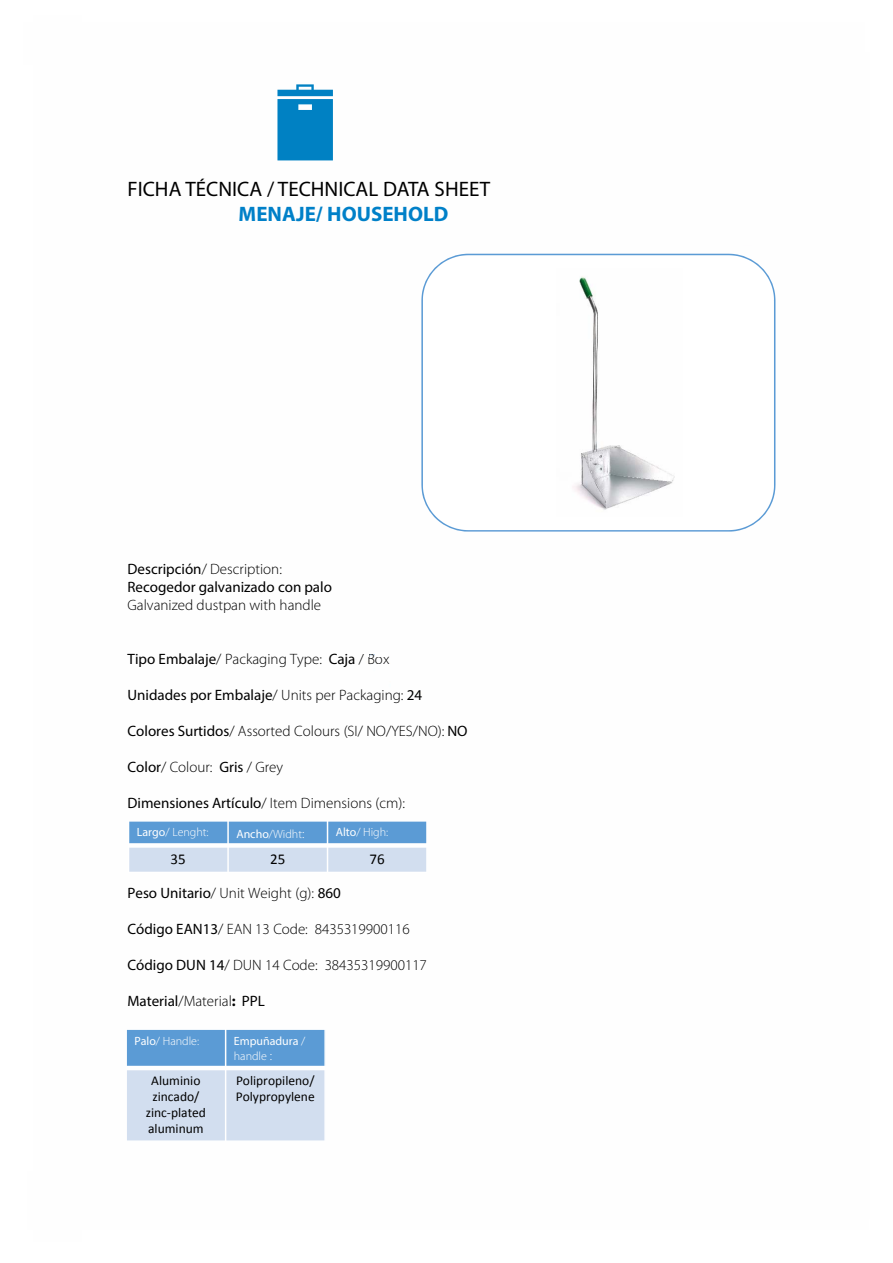
<style>
.page{position:relative;width:893px;height:1263px;background:#fff}
.page>*{position:absolute;margin:0;border:0;box-sizing:border-box;transform-origin:0 0}
.t1{font:21px/25.3px "Myriad Pro";color:#000}
.t2{font:300 15px/18px "Myriad Pro";color:#000}
.t3{font:15px "Myriad Pro";color:#000}
.t4{font:15px "Calibri";color:#000}
.t5{font:13.5px/16.2px "Calibri";color:#000;text-align:center}
.t6{font:300 12px "Myriad Pro";color:#fff}
.t7{font:12px/15.8px "Myriad Pro";color:#fff}
.s1{font-weight:700;color:#0080c8}
.s2{font-weight:400}
.s3{font-weight:300}
.s4{font-size:13.5px}
.s5{font-weight:700}
.s6{font-weight:300;font-size:13.5px}
</style>
<div class="page">
<svg style="left:421px;top:254px;width:354px;height:278px"></svg>
<div style="left:129px;top:821px;width:298px;height:24px;background:#5b9bd5"></div>
<div style="left:129px;top:845px;width:298px;height:27px;background:#d2deef"></div>
<hr style="left:227px;top:820px;width:2px;height:53px;background:#fff">
<hr style="left:327px;top:820px;width:1px;height:53px;background:#fff">
<div style="left:128px;top:843px;width:300px;height:5px;background:#fff"></div>
<hr style="left:426px;top:820px;width:2px;height:53px;background:#fff">
<hr style="left:128px;top:820px;width:300px;height:2px;background:#fff">
<svg style="left:278px;top:85px;width:55px;height:75px;background:#1b8ec9"></svg>
<img style="left:556px;top:268px;width:127px;height:249px">
<div style="left:126px;top:1029px;width:199px;height:39px;background:#5b9bd5"></div>
<div style="left:126px;top:1068px;width:199px;height:73px;background:#d2deef"></div>
<hr style="left:225px;top:1028px;width:1px;height:114px;background:#fff">
<hr style="left:125px;top:1066px;width:201px;height:4px;background:#fff">
<hr style="left:125px;top:1028px;width:2px;height:114px;background:#fff">
<hr style="left:324px;top:1028px;width:2px;height:114px;background:#fff">
<hr style="left:125px;top:1028px;width:201px;height:2px;background:#fff">
<hr style="left:125px;top:1140px;width:201px;height:2px;background:#fff">
<p class="t1" style="left:239px;top:176px;width:253px;text-indent:-111px">FICHA TÉCNICA / TECHNICAL DATA SHEET<br><span class="s1">MENAJE/ HOUSEHOLD</span></p>
<p class="t2" style="left:128px;top:560px;width:206px"><span class="s2">Descripción</span>/ Description:<br><span class="s2">Recogedor galvanizado con palo<br></span>Galvanized dustpan with handle</p>
<p class="t2" style="left:128px;top:650px;width:263px"><span class="s2">Tipo Embalaje</span>/ Packaging Type: <span class="s2">Caja</span> / Box</p>
<p class="t3" style="left:128px;top:686px;width:296px">Unidades por Embalaje<span class="s3">/ Units per Packaging:</span> 24</p>
<p class="t2" style="left:128px;top:722px;width:342px"><span class="s2">Colores Surtidos</span>/ Assorted Colours (SI/ NO/YES/NO): <span class="s2">NO</span></p>
<p class="t2" style="left:128px;top:758px;width:157px"><span class="s2">Color</span>/ Colour: <span class="s2">Gris</span> / Grey</p>
<p class="t2" style="left:128px;top:794px;width:279px"><span class="s2">Dimensiones Artículo</span>/ Item Dimensions (cm):</p>
<p class="t6" style="left:137px;top:825px;width:73px"><span class="s2">Largo</span>/ Lenght:</p>
<p class="t6" style="left:236px;top:826px;width:70px"><span class="s2">Ancho</span>/Widht<span class="s4">:</span></p>
<p class="t6" style="left:336px;top:825px;width:54px"><span class="s2">Alto</span>/ High:</p>
<p class="t4" style="left:171px;top:849px;width:17px">35</p>
<p class="t4" style="left:270px;top:849px;width:17px">25</p>
<p class="t4" style="left:370px;top:849px;width:17px">76</p>
<p class="t3" style="left:128px;top:884px;width:215px">Peso Unitario<span class="s3">/ Unit Weight (g):</span> 860</p>
<p class="t2" style="left:128px;top:920px;width:284px"><span class="s2">Código EAN13</span>/ EAN 13 Code: 8435319900116</p>
<p class="t2" style="left:128px;top:956px;width:301px"><span class="s2">Código DUN 14</span>/ DUN 14 Code: 38435319900117</p>
<p class="t3" style="left:128px;top:992px;width:139px">Material<span class="s3">/Material</span><span class="s5">:</span> PPL</p>
<p class="t6" style="left:134px;top:1033px;width:66px"><span class="s2">Palo</span>/ Handle:</p>
<p class="t7" style="left:234px;top:1032px;width:73px">Empuñadura <span class="s3">/ handle</span> <span class="s6">:</span></p>
<p class="t5" style="left:146px;top:1072px;width:62px">Aluminio zincado/ zinc‐plated aluminum</p>
<p class="t5" style="left:236px;top:1072px;width:80px;text-align:left">Polipropileno/<br>Polypropylene</p>
</div>
